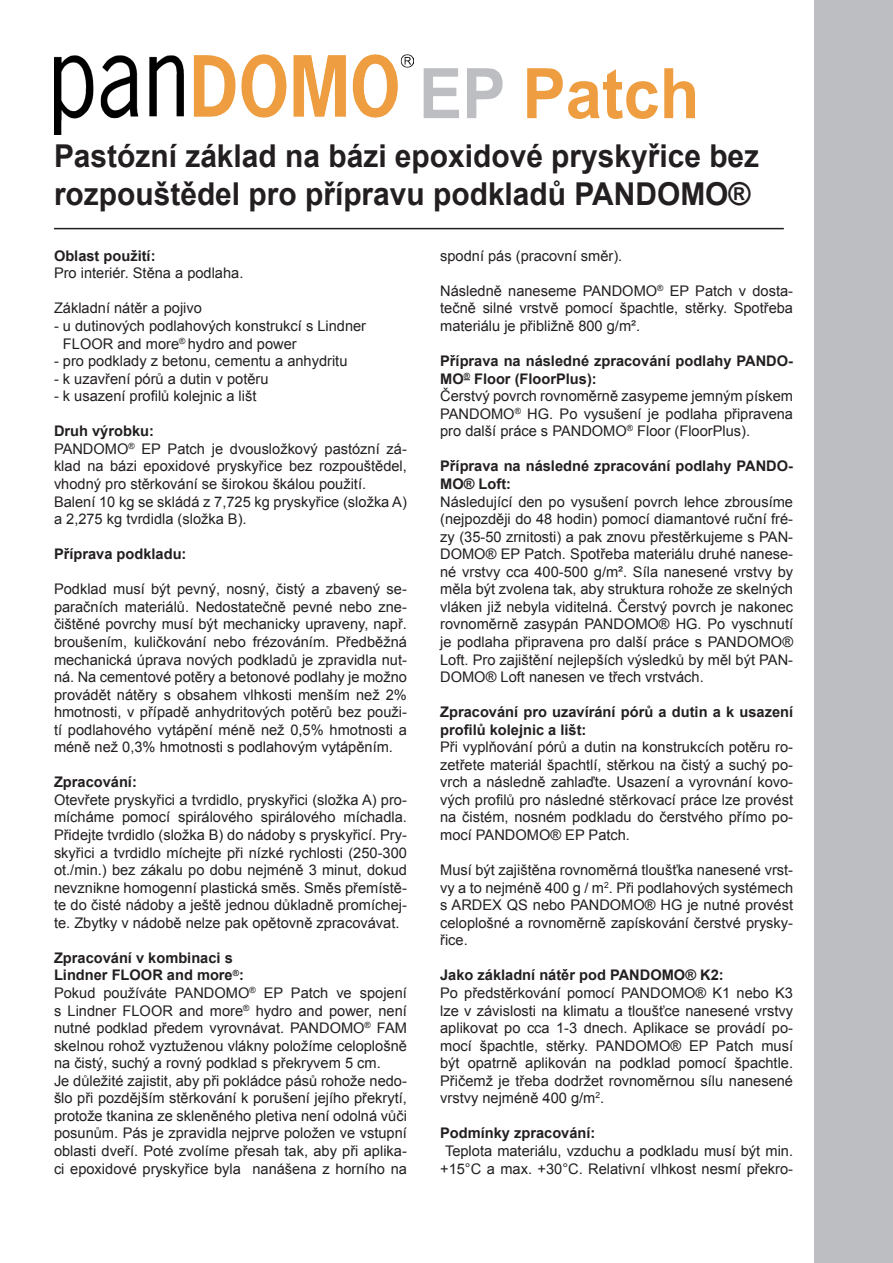
<style>
.page{position:relative;width:893px;height:1263px;background:#fff}
.page>*{position:absolute;margin:0;border:0;box-sizing:border-box;transform-origin:0 0}
.t1{font:700 69.75px "Arial";color:#ee9e41;scale:.93 1}
.t2{font:700 31.5px "Arial";color:#231f20;scale:.95 1}
.t3{font:14.7px/17.5px "Arial";color:#231f20;text-align:justify}
.t4{font:700 14.7px/17.5px "Arial";color:#231f20}
.s1{color:#bdbec1}
</style>
<div class="page">
<hr style="left:54px;top:228px;width:730px;height:1px;background:#231f20">
<img style="left:54px;top:54px;width:360px;height:80px">
<div style="left:814px;top:0;width:79px;height:1263px;background:#bdbec1"></div>
<p class="t1" style="left:419px;top:47px;width:303px"><span class="s1">EP</span> Patch</p>
<p class="t2" style="left:54px;top:135px;width:744px">Pastózní základ na bázi epoxidové pryskyřice bez</p>
<p class="t2" style="left:54px;top:173px;width:735px">rozpouštědel pro přípravu podkladů PANDOMO®</p>
<p class="t4" style="left:54px;top:247px;width:103px">Oblast použití:</p>
<p class="t3" style="left:54px;top:265px;width:191px">Pro interiér. Stěna a podlaha.</p>
<p class="t3" style="left:54px;top:300px;width:149px">Základní nátěr a pojivo</p>
<p class="t3" style="left:63px;top:317px;width:305px;text-indent:-9px">- u dutinových podlahových konstrukcí s Lindner<br>FLOOR and more<sup>®</sup> hydro and power</p>
<p class="t3" style="left:54px;top:352px;width:295px">- pro podklady z betonu, cementu a anhydritu</p>
<p class="t3" style="left:54px;top:370px;width:216px">- k uzavření pórů a dutin v potěru</p>
<p class="t3" style="left:54px;top:387px;width:204px">- k usazení profilů kolejnic a lišt</p>
<p class="t4" style="left:54px;top:423px;width:101px">Druh výrobku:</p>
<p class="t3" style="left:54px;top:440px;width:354px">PANDOMO<sup>®</sup> EP Patch je dvousložkový pastózní zá&shy;klad na bázi epoxidové pryskyřice bez rozpouštědel, vhodný pro stěrkování se širokou škálou použití.</p>
<p class="t3" style="left:54px;top:493px;width:354px">Balení 10 kg se skládá z 7,725 kg pryskyřice (složka A) a 2,275 kg tvrdidla (složka B).</p>
<p class="t4" style="left:54px;top:546px;width:134px">Příprava podkladu:</p>
<p class="t3" style="left:54px;top:580px;width:354px">Podklad musí být pevný, nosný, čistý a zbavený se&shy;paračních materiálů. Nedostatečně pevné nebo zne&shy;čištěné povrchy musí být mechanicky upraveny, např. broušením, kuličkování nebo frézováním. Předběžná mechanická úprava nových podkladů je zpravidla nut&shy;ná. Na cementové potěry a betonové podlahy je možno provádět nátěry s obsahem vlhkosti menším než 2% hmotnosti, v případě anhydritových potěrů bez použi&shy;tí podlahového vytápění méně než 0,5% hmotnosti a méně než 0,3% hmotnosti s podlahovým vytápěním.</p>
<p class="t4" style="left:54px;top:774px;width:84px">Zpracování:</p>
<p class="t3" style="left:54px;top:791px;width:354px">Otevřete pryskyřici a tvrdidlo, pryskyřici (složka A) pro&shy;mícháme pomocí spirálového spirálového míchadla.<br>Přidejte tvrdidlo (složka B) do nádoby s pryskyřicí. Pry&shy;skyřici a tvrdidlo míchejte při nízké rychlosti (250-300 ot./min.) bez zákalu po dobu nejméně 3 minut, dokud nevznikne homogenní plastická směs. Směs přemístě&shy;te do čisté nádoby a ještě jednou důkladně promíchej&shy;te. Zbytky v nádobě nelze pak opětovně zpracovávat.</p>
<p class="t4" style="left:54px;top:949px;width:180px">Zpracování v kombinaci s</p>
<p class="t4" style="left:54px;top:967px;width:191px">Lindner FLOOR and more<sup>®</sup>:</p>
<p class="t3" style="left:54px;top:984px;width:354px">Pokud používáte PANDOMO<sup>®</sup> EP Patch ve spojení s Lindner FLOOR and more<sup>®</sup> hydro and power, není nutné podklad předem vyrovnávat. PANDOMO<sup>®</sup> FAM skelnou rohož vyztuženou vlákny položíme celoplošně na čistý, suchý a rovný podklad s překryvem 5 cm.</p>
<p class="t3" style="left:54px;top:1072px;width:354px">Je důležité zajistit, aby při pokládce pásů rohože nedo&shy;šlo při pozdějším stěrkování k porušení jejího překrytí, protože tkanina ze skleněného pletiva není odolná vůči posunům. Pás je zpravidla nejprve položen ve vstupní oblasti dveří. Poté zvolíme přesah tak, aby při aplika&shy;ci epoxidové pryskyřice byla nanášena z horního na</p>
<p class="t3" style="left:440px;top:247px;width:184px">spodní pás (pracovní směr).</p>
<p class="t3" style="left:440px;top:282px;width:354px">Následně naneseme PANDOMO<sup>®</sup> EP Patch v dosta&shy;tečně silné vrstvě pomocí špachtle, stěrky. Spotřeba materiálu je přibližně 800 g/m².</p>
<p class="t4" style="left:440px;top:353px;width:354px">Příprava na následné zpracování podlahy PANDO-<br>MO<sup>®</sup> Floor (FloorPlus):</p>
<p class="t3" style="left:440px;top:387px;width:354px">Čerstvý povrch rovnoměrně zasypeme jemným pískem PANDOMO<sup>®</sup> HG. Po vysušení je podlaha připravena pro další práce s PANDOMO<sup>®</sup> Floor (FloorPlus).</p>
<p class="t4" style="left:440px;top:458px;width:354px">Příprava na následné zpracování podlahy PANDO-<br>MO® Loft:</p>
<p class="t3" style="left:440px;top:493px;width:354px">Následující den po vysušení povrch lehce zbrousíme (nejpozději do 48 hodin) pomocí diamantové ruční fré&shy;zy (35-50 zrnitosti) a pak znovu přestěrkujeme s PAN-DOMO® EP Patch. Spotřeba materiálu druhé nanese&shy;né vrstvy cca 400-500 g/m². Síla nanesené vrstvy by měla být zvolena tak, aby struktura rohože ze skelných vláken již nebyla viditelná. Čerstvý povrch je nakonec rovnoměrně zasypán PANDOMO® HG. Po vyschnutí je podlaha připravena pro další práce s PANDOMO® Loft. Pro zajištění nejlepších výsledků by měl být PAN-DOMO® Loft nanesen ve třech vrstvách.</p>
<p class="t4" style="left:440px;top:704px;width:354px">Zpracování pro uzavírání pórů a dutin a k usazení profilů kolejnic a lišt:</p>
<p class="t3" style="left:440px;top:738px;width:354px">Při vyplňování pórů a dutin na konstrukcích potěru ro&shy;zetřete materiál špachtlí, stěrkou na čistý a suchý po&shy;vrch a následně zahlaďte. Usazení a vyrovnání kovo&shy;vých profilů pro následné stěrkovací práce lze provést na čistém, nosném podkladu do čerstvého přímo po&shy;mocí PANDOMO® EP Patch.</p>
<p class="t3" style="left:440px;top:861px;width:354px">Musí být zajištěna rovnoměrná tloušťka nanesené vrst&shy;vy a to nejméně 400 g / m<sup>2</sup>. Při podlahových systémech s ARDEX QS nebo PANDOMO® HG je nutné provést celoplošné a rovnoměrně zapískování čerstvé prysky&shy;řice.</p>
<p class="t4" style="left:440px;top:967px;width:285px">Jako základní nátěr pod PANDOMO® K2:</p>
<p class="t3" style="left:440px;top:984px;width:354px">Po předstěrkování pomocí PANDOMO® K1 nebo K3 lze v závislosti na klimatu a tloušťce nanesené vrstvy aplikovat po cca 1-3 dnech. Aplikace se provádí po&shy;mocí špachtle, stěrky. PANDOMO® EP Patch musí být opatrně aplikován na podklad pomocí špachtle.<br>Přičemž je třeba dodržet rovnoměrnou sílu nanesené vrstvy nejméně 400 g/m<sup>2</sup>.</p>
<p class="t4" style="left:440px;top:1125px;width:157px">Podmínky zpracování:</p>
<p class="t3" style="left:440px;top:1142px;width:354px;text-align:center">Teplota materiálu, vzduchu a podkladu musí být min. +15°C a max. +30°C. Relativní vlhkost nesmí překro-</p>
</div>
